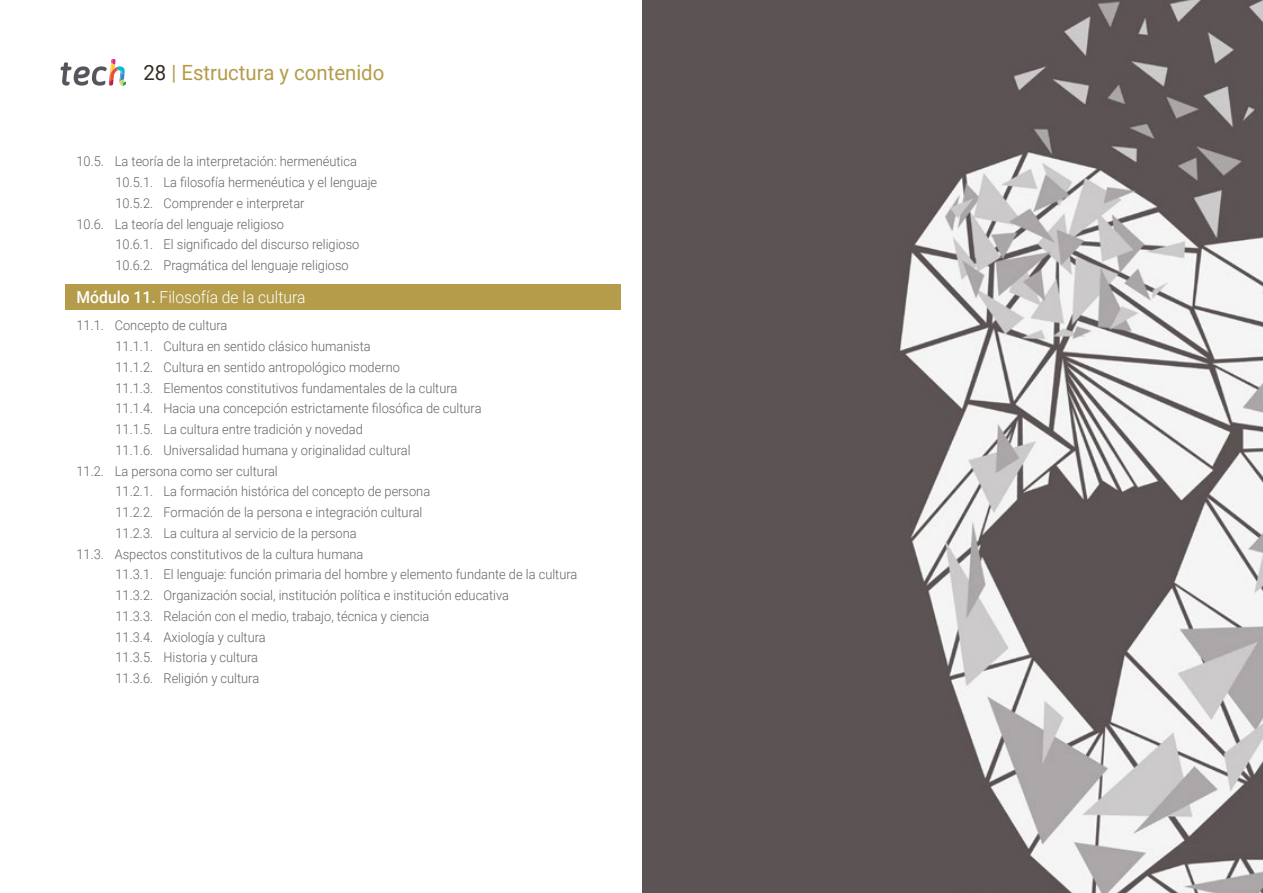
<style>
.page{position:relative;width:1263px;height:893px;background:#fff}
.page>*{position:absolute;margin:0;border:0;box-sizing:border-box;transform-origin:0 0}
.t1{font:21px "Roboto";color:#b49c4b}
.t2{font:300 16.5px "Roboto";color:#fff;scale:.95 1}
.t3{font:300 13.5px "Roboto";color:#61646a;scale:.95 1}
.s1{color:#312e20}
.s2{font-weight:500}
</style>
<div class="page">
<svg style="left:61px;top:59px;width:65px;height:27px"></svg>
<div style="left:65px;top:285px;width:556px;height:25px;background:#b49c4b"></div>
<img style="left:642px;top:0;width:621px;height:893px">
<h1 class="t1" style="left:144px;top:57px;width:242px"><span class="s1">28</span> | Estructura y contenido</h1>
<p class="t3" style="left:77px;top:152px;width:297px">10.5. La teoría de la interpretación: hermenéutica</p>
<p class="t3" style="left:116px;top:173px;width:277px">10.5.1. La filosofía hermenéutica y el lenguaje</p>
<p class="t3" style="left:116px;top:194px;width:200px">10.5.2. Comprender e interpretar</p>
<p class="t3" style="left:77px;top:214px;width:220px">10.6. La teoría del lenguaje religioso</p>
<p class="t3" style="left:116px;top:235px;width:258px">10.6.1. El significado del discurso religioso</p>
<p class="t3" style="left:116px;top:256px;width:247px">10.6.2. Pragmática del lenguaje religioso</p>
<p class="t2" style="left:77px;top:286px;width:242px"><span class="s2">Módulo 11.</span> Filosofía de la cultura</p>
<p class="t3" style="left:77px;top:316px;width:160px">11.1. Concepto de cultura</p>
<p class="t3" style="left:116px;top:337px;width:270px">11.1.1. Cultura en sentido clásico humanista</p>
<p class="t3" style="left:116px;top:358px;width:301px">11.1.2. Cultura en sentido antropológico moderno</p>
<p class="t3" style="left:116px;top:378px;width:361px">11.1.3. Elementos constitutivos fundamentales de la cultura</p>
<p class="t3" style="left:116px;top:399px;width:387px">11.1.4. Hacia una concepción estrictamente filosófica de cultura</p>
<p class="t3" style="left:116px;top:420px;width:262px">11.1.5. La cultura entre tradición y novedad</p>
<p class="t3" style="left:116px;top:441px;width:312px">11.1.6. Universalidad humana y originalidad cultural</p>
<p class="t3" style="left:77px;top:461px;width:213px">11.2. La persona como ser cultural</p>
<p class="t3" style="left:116px;top:482px;width:333px">11.2.1. La formación histórica del concepto de persona</p>
<p class="t3" style="left:116px;top:503px;width:325px">11.2.2. Formación de la persona e integración cultural</p>
<p class="t3" style="left:116px;top:524px;width:255px">11.2.3. La cultura al servicio de la persona</p>
<p class="t3" style="left:77px;top:544px;width:304px">11.3. Aspectos constitutivos de la cultura humana</p>
<p class="t3" style="left:116px;top:565px;width:488px">11.3.1. El lenguaje: función primaria del hombre y elemento fundante de la cultura</p>
<p class="t3" style="left:116px;top:586px;width:416px">11.3.2. Organización social, institución política e institución educativa</p>
<p class="t3" style="left:116px;top:607px;width:332px">11.3.3. Relación con el medio, trabajo, técnica y ciencia</p>
<p class="t3" style="left:116px;top:627px;width:160px">11.3.4. Axiología y cultura</p>
<p class="t3" style="left:116px;top:648px;width:152px">11.3.5. Historia y cultura</p>
<p class="t3" style="left:116px;top:669px;width:153px">11.3.6. Religión y cultura</p>
</div>
